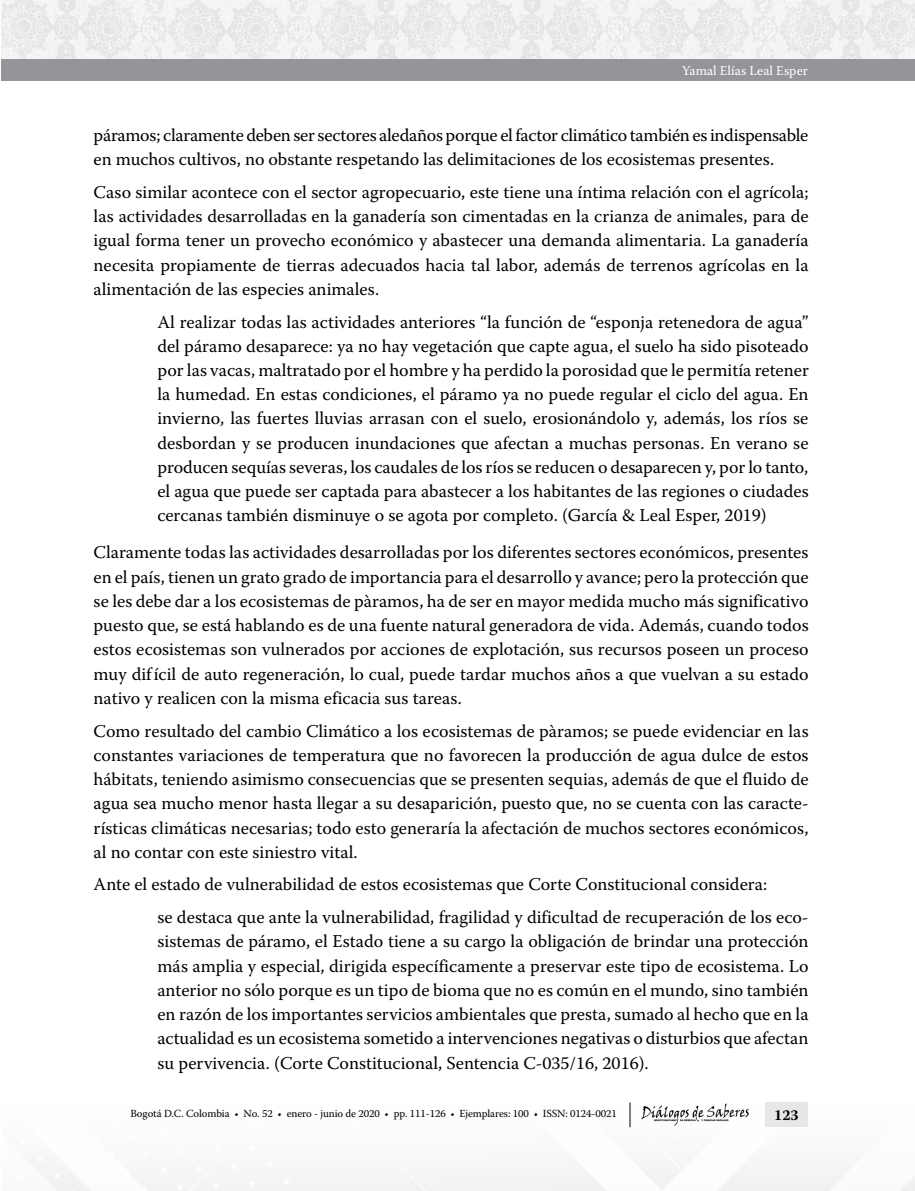
<style>
.page{position:relative;width:915px;height:1191px;background:#fff}
.page>*{position:absolute;margin:0;border:0;box-sizing:border-box;transform-origin:0 0}
.t1{font:18px/24.3px "Warnock Pro";color:#000;text-align:justify}
.t2{font:700 15px "Warnock Pro";color:#000}
.t3{font:13.5px "Warnock Pro";color:#fff}
.t4{font:10.8px "Warnock Pro";letter-spacing:-.01em;color:#000}
</style>
<div class="page">
<img style="left:2px;top:0;width:912px;height:60px">
<div style="left:2px;top:60px;width:912px;height:21px;background:#939598"></div>
<div style="left:764px;top:1102px;width:43px;height:24px;background:#e6e7e8"></div>
<img style="left:641px;top:1103px;width:108px;height:23px">
<svg style="left:629px;top:1102px;width:1px;height:25px"></svg>
<p class="t3" style="left:682px;top:62px;width:127px">Yamal Elías Leal Esper</p>
<p class="t1" style="left:94px;top:122px;width:716px">páramos; claramente deben ser sectores aledaños porque el factor climático también es indispensable en muchos cultivos, no obstante respetando las delimitaciones de los ecosistemas presentes.</p>
<p class="t1" style="left:94px;top:179px;width:716px">Caso similar acontece con el sector agropecuario, este tiene una íntima relación con el agrícola; las actividades desarrolladas en la ganadería son cimentadas en la crianza de animales, para de igual forma tener un provecho económico y abastecer una demanda alimentaria. La ganadería necesita propiamente de tierras adecuados hacia tal labor, además de terrenos agrícolas en la alimentación de las especies animales.</p>
<p class="t1" style="left:157px;top:309px;width:652px">Al realizar todas las actividades anteriores “la función de “esponja retenedora de agua” del páramo desaparece: ya no hay vegetación que capte agua, el suelo ha sido pisoteado por las vacas, maltratado por el hombre y ha perdido la porosidad que le permitía retener la humedad. En estas condiciones, el páramo ya no puede regular el ciclo del agua. En invierno, las fuertes lluvias arrasan con el suelo, erosionándolo y, además, los ríos se desbordan y se producen inundaciones que afectan a muchas personas. En verano se producen sequías severas, los caudales de los ríos se reducen o desaparecen y, por lo tanto, el agua que puede ser captada para abastecer a los habitantes de las regiones o ciudades cercanas también disminuye o se agota por completo. (García &amp; Leal Esper, 2019)</p>
<p class="t1" style="left:94px;top:540px;width:716px">Claramente todas las actividades desarrolladas por los diferentes sectores económicos, presentes en el país, tienen un grato grado de importancia para el desarrollo y avance; pero la protección que se les debe dar a los ecosistemas de pàramos, ha de ser en mayor medida mucho más significativo puesto que, se está hablando es de una fuente natural generadora de vida. Además, cuando todos estos ecosistemas son vulnerados por acciones de explotación, sus recursos poseen un proceso muy difícil de auto regeneración, lo cual, puede tardar muchos años a que vuelvan a su estado nativo y realicen con la misma eficacia sus tareas.</p>
<p class="t1" style="left:94px;top:718px;width:716px">Como resultado del cambio Climático a los ecosistemas de pàramos; se puede evidenciar en las constantes variaciones de temperatura que no favorecen la producción de agua dulce de estos hábitats, teniendo asimismo consecuencias que se presenten sequias, además de que el fluido de agua sea mucho menor hasta llegar a su desaparición, puesto que, no se cuenta con las caracte&shy;rísticas climáticas necesarias; todo esto generaría la afectación de muchos sectores económicos, al no contar con este siniestro vital.</p>
<p class="t1" style="left:157px;top:868px;width:652px;line-height:32.7px;text-indent:-64px">Ante el estado de vulnerabilidad de estos ecosistemas que Corte Constitucional considera:<br>se destaca que ante la vulnerabilidad, fragilidad y dificultad de recuperación de los eco-</p>
<p class="t1" style="left:157px;top:929px;width:652px">sistemas de páramo, el Estado tiene a su cargo la obligación de brindar una protección más amplia y especial, dirigida específicamente a preservar este tipo de ecosistema. Lo anterior no sólo porque es un tipo de bioma que no es común en el mundo, sino también en razón de los importantes servicios ambientales que presta, sumado al hecho que en la actualidad es un ecosistema sometido a intervenciones negativas o disturbios que afectan su pervivencia. (Corte Constitucional, Sentencia C-035/16, 2016).</p>
<p class="t4" style="left:130px;top:1107px;width:487px">Bogotá D.C. Colombia • No. 52 • enero - junio de 2020 • pp. 111-126 • Ejemplares: 100 • ISSN: 0124-0021</p>
<p class="t2" style="left:774px;top:1106px;width:26px">123</p>
</div>
